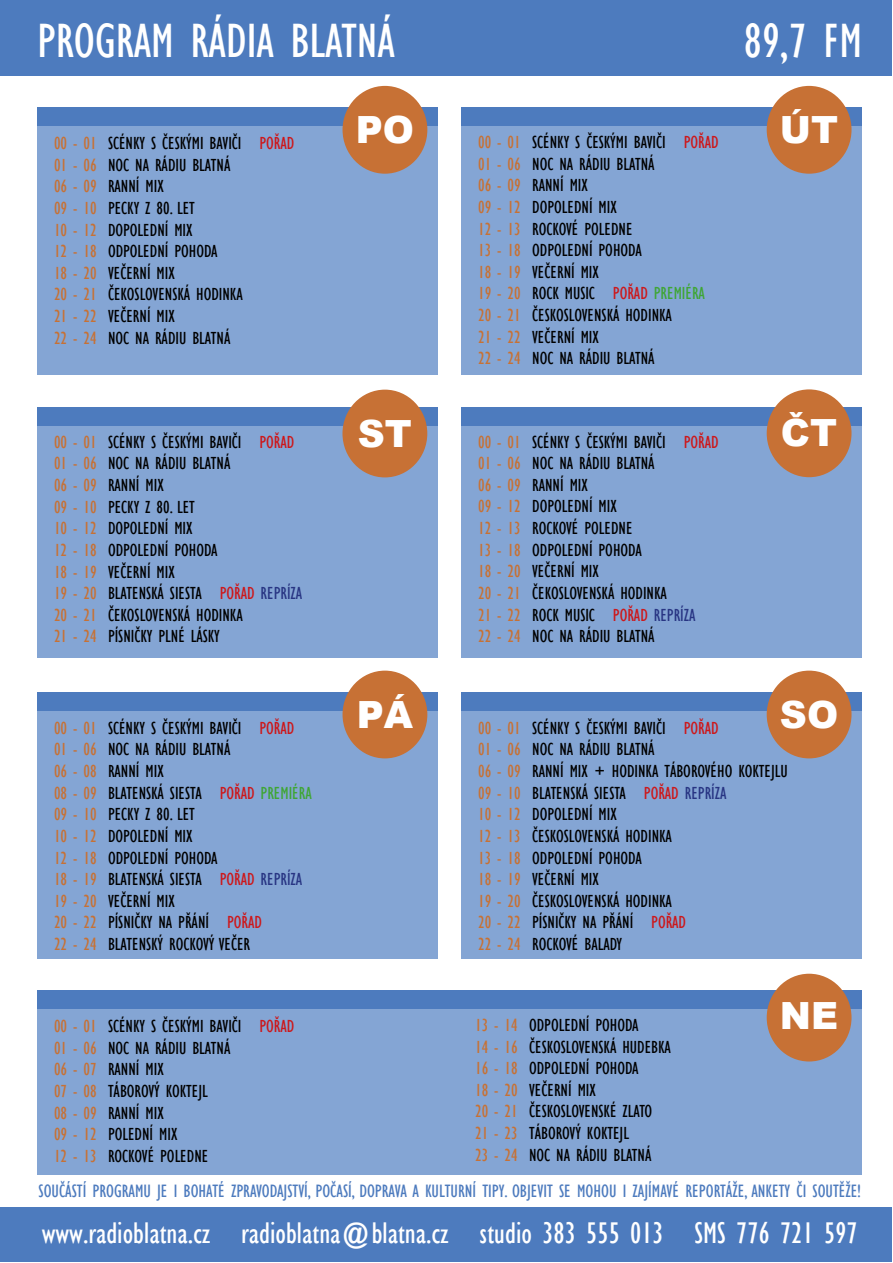
<style>
.page{position:relative;width:893px;height:1263px;background:#fff}
.page>*{position:absolute;margin:0;border:0;box-sizing:border-box;transform-origin:0 0}
.t1{font:condensed 49.5px "Gill Sans";color:#fff}
.t2{font:900 37.5px "Arial";color:#fff}
.t3{font:condensed 30.75px "Gill Sans";color:#fff}
.t4{font:condensed 18.45px "Gill Sans";color:#4d7bbe}
.t5{font:condensed 18px/21.6px "Gill Sans";color:#000}
.s1{color:#c77134}
.s2{color:#cd171a}
.s3{color:#283583}
.s4{color:#3fa535}
</style>
<div class="page">
<div style="left:37px;top:124px;width:401px;height:251px;background:#84a5d4"></div>
<div style="left:37px;top:107px;width:401px;height:18px;background:#4d7bbe"></div>
<div style="left:343px;top:86px;width:84px;height:88px;background:#c77135;border-radius:50%"></div>
<div style="left:461px;top:124px;width:401px;height:251px;background:#84a5d4"></div>
<div style="left:461px;top:107px;width:401px;height:18px;background:#4d7bbe"></div>
<div style="left:767px;top:86px;width:84px;height:88px;background:#c77135;border-radius:50%"></div>
<div style="left:37px;top:423px;width:401px;height:235px;background:#84a5d4"></div>
<div style="left:37px;top:407px;width:401px;height:18px;background:#4d7bbe"></div>
<div style="left:342px;top:390px;width:85px;height:87px;background:#c77135;border-radius:50%"></div>
<div style="left:461px;top:423px;width:401px;height:235px;background:#84a5d4"></div>
<div style="left:461px;top:407px;width:401px;height:18px;background:#4d7bbe"></div>
<div style="left:767px;top:389px;width:84px;height:88px;background:#c77135;border-radius:50%"></div>
<div style="left:1px;top:1px;width:891px;height:75px;background:#4d7bbe"></div>
<div style="left:1px;top:1207px;width:891px;height:55px;background:#4d7bbe"></div>
<div style="left:37px;top:708px;width:401px;height:251px;background:#84a5d4"></div>
<div style="left:37px;top:692px;width:401px;height:18px;background:#4d7bbe"></div>
<div style="left:343px;top:671px;width:84px;height:87px;background:#c77135;border-radius:50%"></div>
<div style="left:461px;top:708px;width:401px;height:251px;background:#84a5d4"></div>
<div style="left:461px;top:692px;width:401px;height:18px;background:#4d7bbe"></div>
<div style="left:767px;top:671px;width:84px;height:87px;background:#c77135;border-radius:50%"></div>
<div style="left:37px;top:1007px;width:825px;height:167px;background:#84a5d4"></div>
<div style="left:37px;top:990px;width:825px;height:18px;background:#4d7bbe"></div>
<div style="left:767px;top:974px;width:84px;height:87px;background:#c77135;border-radius:50%"></div>
<h1 class="t1" style="left:37px;top:12px;width:359px">PROGRAM RÁDIA BLATNÁ</h1>
<p class="t5" style="left:54px;top:133px;width:242px"><span class="s1">00 - 01</span> SCÉNKY S ČESKÝMI BAVIČI <span class="s2">POŘAD</span></p>
<p class="t5" style="left:54px;top:154px;width:190px"><span class="s1">01 - 06</span> NOC NA RÁDIU BLATNÁ<br><span class="s1">06 - 09</span> RANNÍ MIX<br><span class="s1">09 - 10</span> PECKY Z 80. LET<br><span class="s1">10 - 12</span> DOPOLEDNÍ MIX<br><span class="s1">12 - 18</span> ODPOLEDNÍ POHODA<br><span class="s1">18 - 20</span> VEČERNÍ MIX<br><span class="s1">20 - 21</span> ČEKOSLOVENSKÁ HODINKA<br><span class="s1">21 - 22</span> VEČERNÍ MIX<br><span class="s1">22 - 24</span> NOC NA RÁDIU BLATNÁ</p>
<p class="t5" style="left:54px;top:431px;width:242px"><span class="s1">00 - 01</span> SCÉNKY S ČESKÝMI BAVIČI <span class="s2">POŘAD</span></p>
<p class="t5" style="left:54px;top:453px;width:250px"><span class="s1">01 - 06</span> NOC NA RÁDIU BLATNÁ<br><span class="s1">06 - 09</span> RANNÍ MIX<br><span class="s1">09 - 10</span> PECKY Z 80. LET<br><span class="s1">10 - 12</span> DOPOLEDNÍ MIX<br><span class="s1">12 - 18</span> ODPOLEDNÍ POHODA<br><span class="s1">18 - 19</span> VEČERNÍ MIX<br><span class="s1">19 - 20</span> BLATENSKÁ SIESTA <span class="s2">POŘAD</span> <span class="s3">REPRÍZA<br></span><span class="s1">20 - 21</span> ČEKOSLOVENSKÁ HODINKA<br><span class="s1">21 - 24</span> PÍSNIČKY PLNÉ LÁSKY</p>
<p class="t5" style="left:54px;top:717px;width:242px"><span class="s1">00 - 01</span> SCÉNKY S ČESKÝMI BAVIČI <span class="s2">POŘAD</span></p>
<p class="t5" style="left:54px;top:739px;width:259px"><span class="s1">01 - 06</span> NOC NA RÁDIU BLATNÁ<br><span class="s1">06 - 08</span> RANNÍ MIX<br><span class="s1">08 - 09</span> BLATENSKÁ SIESTA <span class="s2">POŘAD</span> <span class="s4">PREMIÉRA<br></span><span class="s1">09 - 10</span> PECKY Z 80. LET<br><span class="s1">10 - 12</span> DOPOLEDNÍ MIX<br><span class="s1">12 - 18</span> ODPOLEDNÍ POHODA<br><span class="s1">18 - 19</span> BLATENSKÁ SIESTA <span class="s2">POŘAD</span> <span class="s3">REPRÍZA<br></span><span class="s1">19 - 20</span> VEČERNÍ MIX<br><span class="s1">20 - 22</span> PÍSNIČKY NA PŘÁNÍ <span class="s2">POŘAD<br></span><span class="s1">22 - 24</span> BLATENSKÝ ROCKOVÝ VEČER</p>
<p class="t5" style="left:54px;top:1015px;width:242px"><span class="s1">00 - 01</span> SCÉNKY S ČESKÝMI BAVIČI <span class="s2">POŘAD</span></p>
<p class="t5" style="left:54px;top:1037px;width:178px"><span class="s1">01 - 06</span> NOC NA RÁDIU BLATNÁ<br><span class="s1">06 - 07</span> RANNÍ MIX<br><span class="s1">07 - 08</span> TÁBOROVÝ KOKTEJL<br><span class="s1">08 - 09</span> RANNÍ MIX<br><span class="s1">09 - 12</span> POLEDNÍ MIX<br><span class="s1">12 - 13</span> ROCKOVÉ POLEDNE</p>
<h2 class="t2" style="left:356px;top:103px;width:60px">PO</h2>
<h2 class="t2" style="left:358px;top:406px;width:56px">ST</h2>
<h2 class="t2" style="left:357px;top:687px;width:58px">PÁ</h2>
<p class="t5" style="left:478px;top:131px;width:242px"><span class="s1">00 - 01</span> SCÉNKY S ČESKÝMI BAVIČI <span class="s2">POŘAD</span></p>
<p class="t5" style="left:478px;top:153px;width:228px"><span class="s1">01 - 06</span> NOC NA RÁDIU BLATNÁ<br><span class="s1">06 - 09</span> RANNÍ MIX<br><span class="s1">09 - 12</span> DOPOLEDNÍ MIX<br><span class="s1">12 - 13</span> ROCKOVÉ POLEDNE<br><span class="s1">13 - 18</span> ODPOLEDNÍ POHODA<br><span class="s1">18 - 19</span> VEČERNÍ MIX<br><span class="s1">19 - 20</span> ROCK MUSIC <span class="s2">POŘAD</span> <span class="s4">PREMIÉRA<br></span><span class="s1">20 - 21</span> ČESKOSLOVENSKÁ HODINKA<br><span class="s1">21 - 22</span> VEČERNÍ MIX<br><span class="s1">22 - 24</span> NOC NA RÁDIU BLATNÁ</p>
<p class="t5" style="left:478px;top:431px;width:242px"><span class="s1">00 - 01</span> SCÉNKY S ČESKÝMI BAVIČI <span class="s2">POŘAD</span></p>
<p class="t5" style="left:478px;top:453px;width:219px"><span class="s1">01 - 06</span> NOC NA RÁDIU BLATNÁ<br><span class="s1">06 - 09</span> RANNÍ MIX<br><span class="s1">09 - 12</span> DOPOLEDNÍ MIX<br><span class="s1">12 - 13</span> ROCKOVÉ POLEDNE<br><span class="s1">13 - 18</span> ODPOLEDNÍ POHODA<br><span class="s1">18 - 20</span> VEČERNÍ MIX<br><span class="s1">20 - 21</span> ČEKOSLOVENSKÁ HODINKA<br><span class="s1">21 - 22</span> ROCK MUSIC <span class="s2">POŘAD</span> <span class="s3">REPRÍZA<br></span><span class="s1">22 - 24</span> NOC NA RÁDIU BLATNÁ</p>
<h1 class="t1" style="left:744px;top:12px;width:120px">89,7 FM</h1>
<h2 class="t2" style="left:780px;top:103px;width:60px">ÚT</h2>
<h2 class="t2" style="left:781px;top:405px;width:58px">ČT</h2>
<h2 class="t2" style="left:780px;top:687px;width:60px">SO</h2>
<p class="t5" style="left:478px;top:739px;width:311px"><span class="s1">01 - 06</span> NOC NA RÁDIU BLATNÁ<br><span class="s1">06 - 09</span> RANNÍ MIX + HODINKA TÁBOROVÉHO KOKTEJLU<br><span class="s1">09 - 10</span> BLATENSKÁ SIESTA <span class="s2">POŘAD</span> <span class="s3">REPRÍZA<br></span><span class="s1">10 - 12</span> DOPOLEDNÍ MIX<br><span class="s1">12 - 13</span> ČESKOSLOVENSKÁ HODINKA<br><span class="s1">13 - 18</span> ODPOLEDNÍ POHODA<br><span class="s1">18 - 19</span> VEČERNÍ MIX<br><span class="s1">19 - 20</span> ČESKOSLOVENSKÁ HODINKA<br><span class="s1">20 - 22</span> PÍSNIČKY NA PŘÁNÍ <span class="s2">POŘAD<br></span><span class="s1">22 - 24</span> ROCKOVÉ BALADY</p>
<p class="t5" style="left:478px;top:717px;width:242px"><span class="s1">00 - 01</span> SCÉNKY S ČESKÝMI BAVIČI <span class="s2">POŘAD</span></p>
<p class="t5" style="left:475px;top:1014px;width:197px"><span class="s1">13 - 14</span> ODPOLEDNÍ POHODA<br><span class="s1">14 - 16</span> ČESKOSLOVENSKÁ HUDEBKA<br><span class="s1">16 - 18</span> ODPOLEDNÍ POHODA<br><span class="s1">18 - 20</span> VEČERNÍ MIX<br><span class="s1">20 - 21</span> ČESKOSLOVENSKÉ ZLATO<br><span class="s1">21 - 23</span> TÁBOROVÝ KOKTEJL<br><span class="s1">23 - 24</span> NOC NA RÁDIU BLATNÁ</p>
<h2 class="t2" style="left:780px;top:989px;width:60px">NE</h2>
<p class="t4" style="left:39px;top:1180px;width:824px">SOUČÁSTÍ PROGRAMU JE I BOHATÉ ZPRAVODAJSTVÍ, POČASÍ, DOPRAVA A KULTURNÍ TIPY. OBJEVIT SE MOHOU I ZAJÍMAVÉ REPORTÁŽE, ANKETY ČI SOUTĚŽE!</p>
<h3 class="t3" style="left:42px;top:1214px;width:817px">www.radioblatna.cz radioblatna@blatna.cz studio 383 555 013 SMS 776 721 597</h3>
</div>
